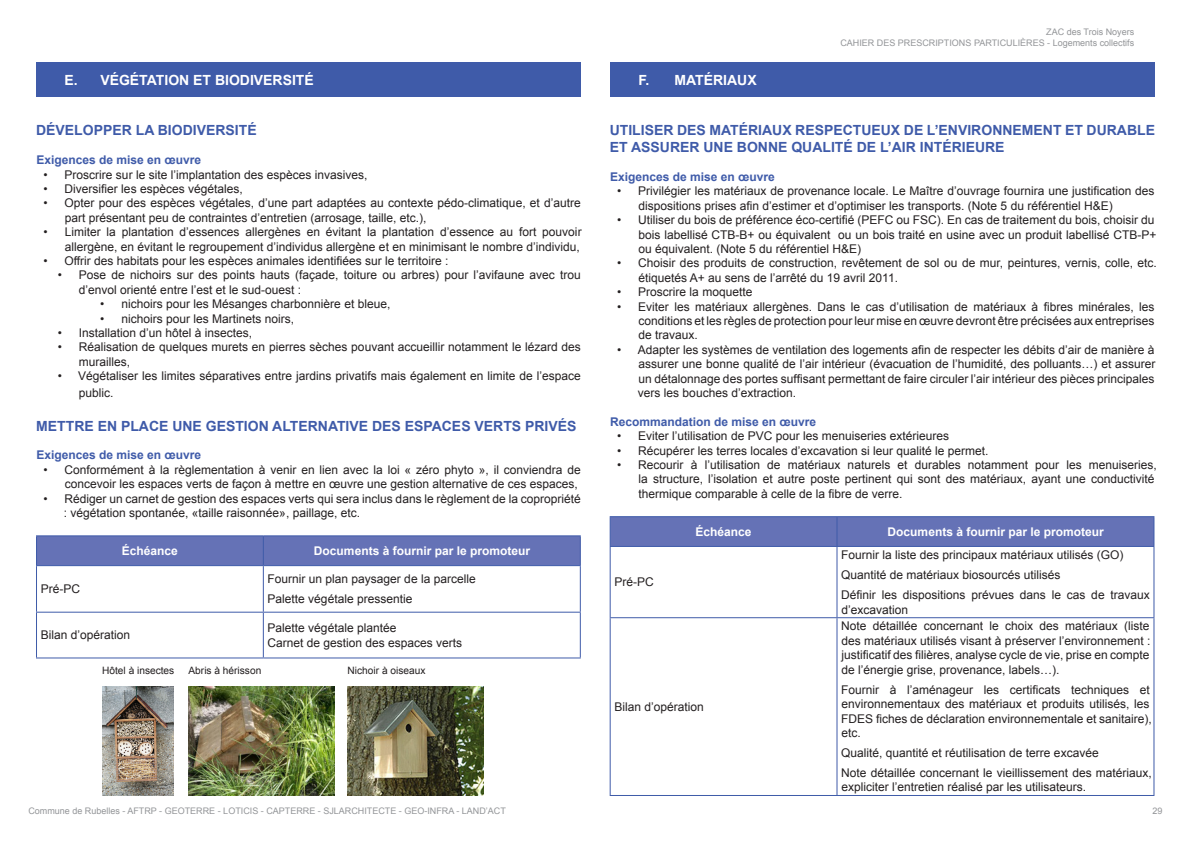
<style>
.page{position:relative;width:1191px;height:842px;background:#fff}
.page>*{position:absolute;margin:0;border:0;box-sizing:border-box;transform-origin:0 0}
.t1{font:700 14px/16.8px "Arial";color:#3f5ba9}
.t2{font:700 14px "Arial";color:#fff}
.t3{font:12px/14.4px "Arial";color:#231f20}
.t4{font:700 12px "Arial";color:#3f5ba9}
.t5{font:700 12px "Arial";color:#fff}
.t6{font:10.1px "Arial";color:#231f20}
.t7{font:9px/10.8px "Arial";color:#939598;text-align:right}
</style>
<div class="page">
<hr style="left:36px;top:535px;width:227px;height:1px;background:#3f5ba9">
<hr style="left:263px;top:535px;width:318px;height:1px;background:#3f5ba9">
<div style="left:36px;top:536px;width:545px;height:29px;background:#6572b6"></div>
<hr style="left:36px;top:565px;width:227px;height:1px;background:#3f5ba9">
<hr style="left:36px;top:566px;width:1px;height:46px;background:#3f5ba9">
<hr style="left:263px;top:565px;width:318px;height:1px;background:#3f5ba9">
<hr style="left:263px;top:566px;width:1px;height:46px;background:#3f5ba9">
<hr style="left:580px;top:566px;width:1px;height:46px;background:#3f5ba9">
<hr style="left:36px;top:612px;width:227px;height:1px;background:#3f5ba9">
<hr style="left:36px;top:613px;width:1px;height:44px;background:#3f5ba9">
<hr style="left:263px;top:612px;width:318px;height:1px;background:#3f5ba9">
<hr style="left:263px;top:613px;width:1px;height:44px;background:#3f5ba9">
<hr style="left:580px;top:613px;width:1px;height:44px;background:#3f5ba9">
<hr style="left:36px;top:657px;width:227px;height:1px;background:#3f5ba9">
<hr style="left:263px;top:657px;width:318px;height:1px;background:#3f5ba9">
<div style="left:36px;top:63px;width:545px;height:34px;background:#3f5ba9"></div>
<img style="left:347px;top:686px;width:136px;height:109px">
<img style="left:102px;top:686px;width:72px;height:109px">
<img style="left:188px;top:686px;width:146px;height:109px">
<div style="left:610px;top:63px;width:545px;height:34px;background:#3f5ba9"></div>
<hr style="left:609px;top:516px;width:228px;height:1px;background:#3f5ba9">
<hr style="left:837px;top:516px;width:317px;height:1px;background:#3f5ba9">
<div style="left:609px;top:517px;width:545px;height:29px;background:#6572b6"></div>
<hr style="left:609px;top:546px;width:228px;height:1px;background:#3f5ba9">
<hr style="left:609px;top:547px;width:1px;height:70px;background:#3f5ba9">
<hr style="left:837px;top:546px;width:317px;height:1px;background:#3f5ba9">
<hr style="left:836px;top:547px;width:1px;height:70px;background:#3f5ba9">
<hr style="left:1153px;top:547px;width:1px;height:70px;background:#3f5ba9">
<hr style="left:609px;top:617px;width:228px;height:1px;background:#3f5ba9">
<hr style="left:609px;top:618px;width:1px;height:177px;background:#3f5ba9">
<hr style="left:837px;top:617px;width:317px;height:1px;background:#3f5ba9">
<hr style="left:836px;top:618px;width:1px;height:177px;background:#3f5ba9">
<hr style="left:1153px;top:618px;width:1px;height:177px;background:#3f5ba9">
<hr style="left:609px;top:795px;width:228px;height:1px;background:#3f5ba9">
<hr style="left:837px;top:795px;width:317px;height:1px;background:#3f5ba9">
<p class="t2" style="left:64px;top:71px;width:251px">E. VÉGÉTATION ET BIODIVERSITÉ</p>
<p class="t1" style="left:36px;top:122px;width:222px">DÉVELOPPER LA BIODIVERSITÉ</p>
<p class="t4" style="left:36px;top:152px;width:166px">Exigences de mise en œuvre</p>
<p class="t3" style="left:43px;top:167px;width:325px">• Proscrire sur le site l’implantation des espèces invasives,</p>
<p class="t3" style="left:43px;top:182px;width:201px">• Diversifier les espèces végétales,</p>
<p class="t3" style="left:65px;top:196px;width:517px;text-indent:-21px">• Opter pour des espèces végétales, d’une part adaptées au contexte pédo-climatique, et d’autre part présentant peu de contraintes d’entretien (arrosage, taille, etc.),</p>
<p class="t3" style="left:43px;top:225px;width:539px;text-align:right">• Limiter la plantation d’essences allergènes en évitant la plantation d’essence au fort pouvoir allergène, en évitant le regroupement d’individus allergène et en minimisant le nombre d’individu,</p>
<p class="t3" style="left:43px;top:254px;width:406px">• Offrir des habitats pour les espèces animales identifiées sur le territoire :</p>
<p class="t3" style="left:79px;top:268px;width:503px;text-indent:-21px">• Pose de nichoirs sur des points hauts (façade, toiture ou arbres) pour l’avifaune avec trou d’envol orienté entre l’est et le sud-ouest :</p>
<p class="t3" style="left:100px;top:297px;width:292px">• nichoirs pour les Mésanges charbonnière et bleue,</p>
<p class="t3" style="left:100px;top:311px;width:196px">• nichoirs pour les Martinets noirs,</p>
<p class="t3" style="left:58px;top:326px;width:196px">• Installation d’un hôtel à insectes,</p>
<p class="t3" style="left:79px;top:340px;width:503px;text-indent:-21px">• Réalisation de quelques murets en pierres sèches pouvant accueillir notamment le lézard des murailles,</p>
<p class="t3" style="left:79px;top:368px;width:503px;line-height:16.8px;text-indent:-21px">• Végétaliser les limites séparatives entre jardins privatifs mais également en limite de l’espace public.</p>
<p class="t1" style="left:36px;top:418px;width:542px">METTRE EN PLACE UNE GESTION ALTERNATIVE DES ESPACES VERTS PRIVÉS</p>
<p class="t4" style="left:36px;top:447px;width:166px">Exigences de mise en œuvre</p>
<p class="t3" style="left:43px;top:462px;width:539px;text-align:right">• Conformément à la règlementation à venir en lien avec la loi « zéro phyto », il conviendra de concevoir les espaces verts de façon à mettre en œuvre une gestion alternative de ces espaces,</p>
<p class="t3" style="left:64px;top:491px;width:518px;text-indent:-20px">• Rédiger un carnet de gestion des espaces verts qui sera inclus dans le règlement de la copropriété : végétation spontanée, «taille raisonnée», paillage, etc.</p>
<p class="t5" style="left:122px;top:543px;width:58px">Échéance</p>
<p class="t5" style="left:314px;top:543px;width:218px">Documents à fournir par le promoteur</p>
<p class="t3" style="left:41px;top:582px;width:41px">Pré-PC</p>
<p class="t3" style="left:267px;top:569px;width:210px;line-height:20.1px">Fournir un plan paysager de la parcelle<br>Palette végétale pressentie</p>
<p class="t3" style="left:41px;top:628px;width:91px">Bilan d’opération</p>
<p class="t3" style="left:267px;top:621px;width:196px">Palette végétale plantée<br>Carnet de gestion des espaces verts</p>
<p class="t6" style="left:102px;top:664px;width:74px">Hôtel à insectes</p>
<p class="t6" style="left:188px;top:664px;width:74px">Abris à hérisson</p>
<p class="t6" style="left:347px;top:664px;width:79px">Nichoir à oiseaux</p>
<p class="t7" style="left:840px;top:26px;width:295px">ZAC des Trois Noyers<br>CAHIER DES PRESCRIPTIONS PARTICULIÈRES - Logements collectifs</p>
<p class="t2" style="left:638px;top:71px;width:120px">F. MATÉRIAUX</p>
<p class="t1" style="left:609px;top:122px;width:547px">UTILISER DES MATÉRIAUX RESPECTUEUX DE L’ENVIRONNEMENT ET DURABLE<br>ET ASSURER UNE BONNE QUALITÉ DE L’AIR INTÉRIEURE</p>
<p class="t4" style="left:610px;top:169px;width:166px">Exigences de mise en œuvre</p>
<p class="t3" style="left:638px;top:184px;width:518px;text-indent:-21px">• Privilégier les matériaux de provenance locale. Le Maître d’ouvrage fournira une justification des dispositions prises afin d’estimer et d’optimiser les transports. (Note 5 du référentiel H&amp;E)</p>
<p class="t3" style="left:638px;top:213px;width:519px;text-indent:-21px">• Utiliser du bois de préférence éco-certifié (PEFC ou FSC). En cas de traitement du bois, choisir du bois labellisé CTB-B+ ou équivalent ou un bois traité en usine avec un produit labellisé CTB-P+ ou équivalent. (Note 5 du référentiel H&amp;E)</p>
<p class="t3" style="left:638px;top:256px;width:520px;text-indent:-21px">• Choisir des produits de construction, revêtement de sol ou de mur, peintures, vernis, colle, etc. étiquetés A+ au sens de l’arrêté du 19 avril 2011.</p>
<p class="t3" style="left:617px;top:285px;width:137px">• Proscrire la moquette</p>
<p class="t3" style="left:638px;top:299px;width:518px;text-align:justify;text-indent:-21px">• Eviter les matériaux allergènes. Dans le cas d’utilisation de matériaux à fibres minérales, les conditions et les règles de protection pour leur mise en œuvre devront être précisées aux entreprises de travaux.</p>
<p class="t3" style="left:638px;top:342px;width:519px;text-align:justify;text-indent:-21px">• Adapter les systèmes de ventilation des logements afin de respecter les débits d’air de manière à assurer une bonne qualité de l’air intérieur (évacuation de l’humidité, des polluants…) et assurer un détalonnage des portes suffisant permettant de faire circuler l’air intérieur des pièces principales vers les bouches d’extraction.</p>
<p class="t4" style="left:610px;top:414px;width:208px">Recommandation de mise en œuvre</p>
<p class="t3" style="left:617px;top:429px;width:333px">• Eviter l’utilisation de PVC pour les menuiseries extérieures</p>
<p class="t3" style="left:617px;top:443px;width:373px">• Récupérer les terres locales d’excavation si leur qualité le permet.</p>
<p class="t3" style="left:638px;top:458px;width:520px;text-indent:-21px">• Recourir à l’utilisation de matériaux naturels et durables notamment pour les menuiseries, la structure, l’isolation et autre poste pertinent qui sont des matériaux, ayant une conductivité thermique comparable à celle de la fibre de verre.</p>
<p class="t5" style="left:695px;top:524px;width:58px">Échéance</p>
<p class="t5" style="left:887px;top:524px;width:218px">Documents à fournir par le promoteur</p>
<p class="t3" style="left:614px;top:575px;width:41px">Pré-PC</p>
<p class="t3" style="left:841px;top:545px;width:310px;line-height:20.1px">Fournir la liste des principaux matériaux utilisés (GO)<br>Quantité de matériaux biosourcés utilisés<br>Définir les dispositions prévues dans le cas de travaux</p>
<p class="t3" style="left:841px;top:602px;width:68px">d’excavation</p>
<p class="t3" style="left:614px;top:700px;width:91px">Bilan d’opération</p>
<p class="t3" style="left:841px;top:619px;width:311px;text-align:justify">Note détaillée concernant le choix des matériaux (liste des matériaux utilisés visant à préserver l’environnement : justificatif des filières, analyse cycle de vie, prise en compte de l’énergie grise, provenance, labels…).</p>
<p class="t3" style="left:841px;top:682px;width:312px">Fournir à l’aménageur les certificats techniques et environnementaux des matériaux et produits utilisés, les FDES fiches de déclaration environnementale et sanitaire), etc.</p>
<p class="t3" style="left:841px;top:743px;width:312px;line-height:20.1px">Qualité, quantité et réutilisation de terre excavée<br>Note détaillée concernant le vieillissement des matériaux,</p>
<p class="t3" style="left:841px;top:780px;width:246px">expliciter l’entretien réalisé par les utilisateurs.</p>
<p class="t7" style="left:28px;top:805px;width:479px">Commune de Rubelles - AFTRP - GEOTERRE - LOTICIS - CAPTERRE - SJLARCHITECTE - GEO-INFRA - LAND’ACT</p>
<p class="t7" style="left:1152px;top:805px;width:12px">29</p>
</div>
